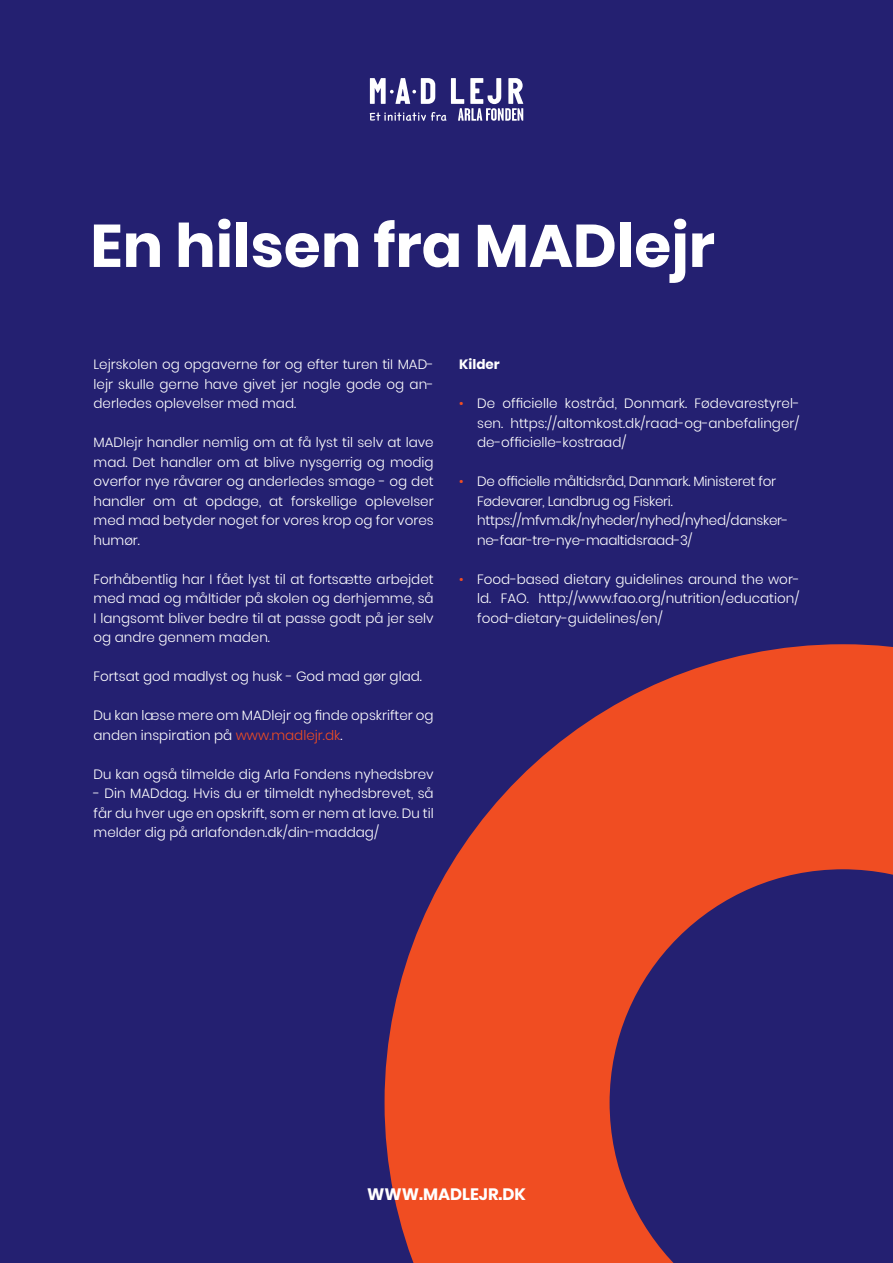
<style>
.page{position:relative;width:893px;height:1263px;background:#242071}
.page>*{position:absolute;margin:0;border:0;box-sizing:border-box;transform-origin:0 0}
.t1{font:700 60px "Poppins";color:#fff}
.t2{font:700 16.5px "Poppins";color:#fff}
.t3{font:300 13.5px/19.5px "Poppins";color:#fff;text-align:justify}
.t4{font:300 13.5px/19.5px "Poppins";letter-spacing:-.02em;color:#fff}
.t5{font:700 13.5px "Poppins";color:#fff}
.s1{color:#f04d22}
</style>
<div class="page">
<svg style="left:385px;top:644px;width:508px;height:619px"></svg>
<svg style="left:370px;top:78px;width:153px;height:43px"></svg>
<h1 class="t1" style="left:90px;top:210px;width:626px">En hilsen fra MADlejr</h1>
<p class="t3" style="left:94px;top:355px;width:342px">Lejrskolen og opgaverne før og efter turen tiI MAD&shy;lejr skuIle gerne have givet jer nogle gode og an&shy;derledes oplevelser med mad.</p>
<p class="t3" style="left:94px;top:433px;width:342px">MADlejr handler nemlig om at få lyst til selv at lave mad. Det handler om at blive nysgerrig og modig overfor nye råvarer og anderledes smage - og det handler om at opdage, at forskellige opleveIser med mad betyder noget for vores krop og for vores humør.</p>
<p class="t3" style="left:94px;top:569px;width:342px">Forhåbentlig har I fået lyst til at fortsætte arbejdet med mad og måItider på skolen og derhjemme, så I langsomt bliver bedre til at passe godt på jer selv og andre gennem maden.</p>
<p class="t3" style="left:94px;top:667px;width:330px">Fortsat god madlyst og husk - God mad gør glad.</p>
<p class="t3" style="left:94px;top:706px;width:342px">Du kan læse mere om MADlejr og finde opskrifter og anden inspiration på <span class="s1">www.madlejr.dk</span>.</p>
<p class="t3" style="left:94px;top:764px;width:342px">Du kan også tilmelde dig Arla Fondens nyhedsbrev</p>
<p class="t3" style="left:94px;top:784px;width:342px">- Din MADdag. Hvis du er tilmeldt nyhedsbrevet, så får du hver uge en opskrift, som er nem at lave. Du til meIder dig på arlafonden.dk/din-maddag/</p>
<p class="t5" style="left:459px;top:356px;width:42px">Kilder</p>
<p class="t3" style="left:477px;top:394px;width:324px;text-indent:-18px"><span class="s1">•</span> De officielle kostråd, Donmark. Fødevarestyrel&shy;sen. https://altomkost.dk/raad-og-anbefalinger/ de-officielle-kostraad/</p>
<p class="t4" style="left:477px;top:472px;width:313px;text-indent:-18px"><span class="s1">•</span> De officielle måltidsråd, Danmark. Ministeret for Fødevarer, Landbrug og Fiskeri. https://mfvm.dk/nyheder/nyhed/nyhed/dansker&shy;ne-faar-tre-nye-maaltidsraad-3/</p>
<p class="t3" style="left:477px;top:569px;width:324px;text-indent:-18px"><span class="s1">•</span> Food-based dietary guidelines around the wor&shy;ld. FAO. http://www.fao.org/nutrition/education/ food-dietary-guidelines/en/</p>
<p class="t2" style="left:367px;top:1184px;width:160px">WWW.MADLEJR.DK</p>
</div>
